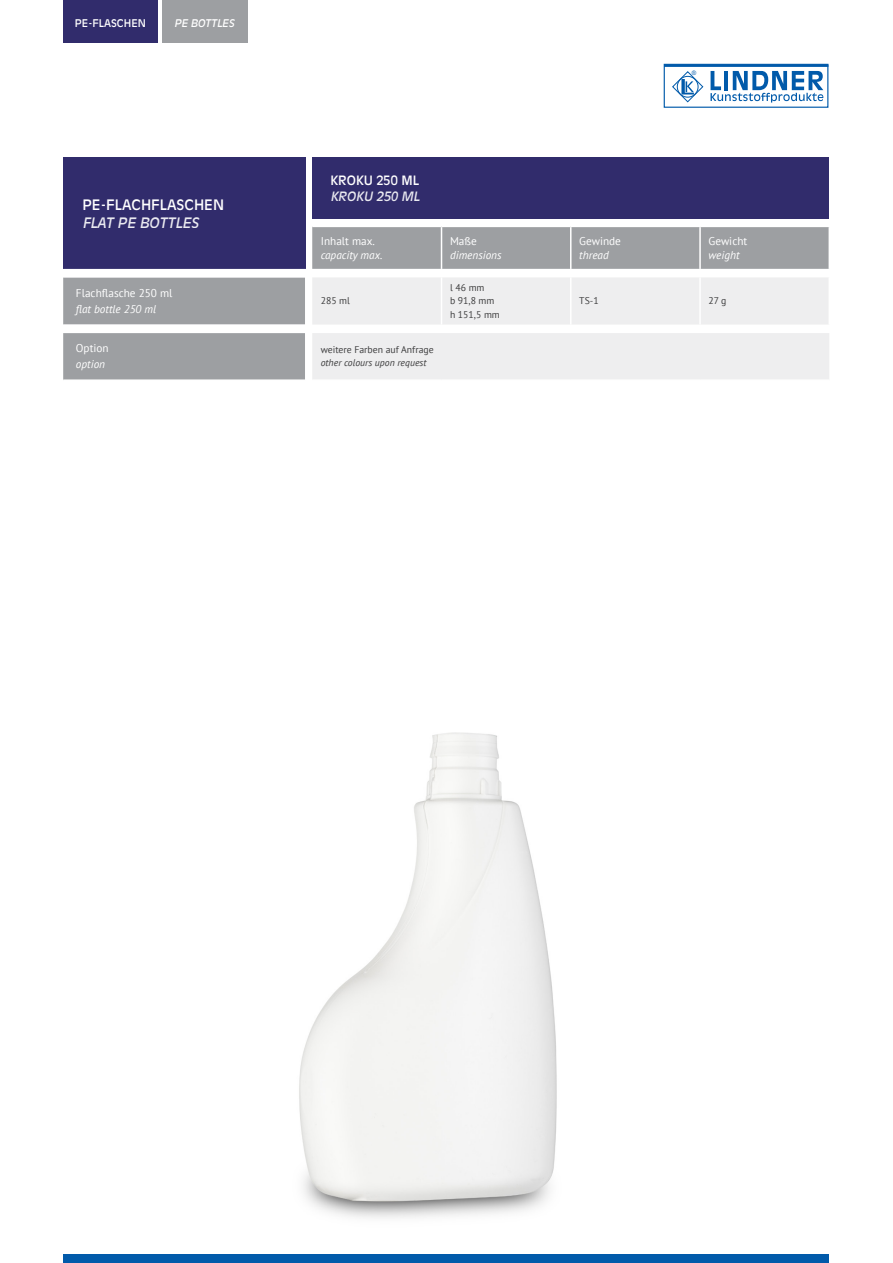
<style>
.page{position:relative;width:893px;height:1263px;background:#fff}
.page>*{position:absolute;margin:0;border:0;box-sizing:border-box;transform-origin:0 0}
.t1{font:14.25px "Antique Olive CE";color:#fff}
.t2{font:italic 14.25px "Antique Olive CE";color:#fff}
.t3{font:12.75px "Antique Olive CE";color:#fff}
.t4{font:italic 12.75px "Antique Olive CE";color:#fff}
.t5{font:italic 11.25px "PT Sans";color:#fff}
.t6{font:11.25px "PT Sans";color:#fff}
.t7{font:10.5px "Antique Olive CE";color:#fff}
.t8{font:italic 10.5px "Antique Olive CE";color:#fff}
.t9{font:9.75px/13.5px "PT Sans";color:#3e3e3f}
.t10{font:italic 9.75px "PT Sans";color:#3e3e3f}
.t11{font:6px "Arial";color:#015aaa}
</style>
<div class="page">
<div style="left:63px;top:1254px;width:765px;height:9px;background:#015aaa"></div>
<div style="left:664px;top:64px;width:164px;height:44px;border:1px solid #015aaa"></div>
<hr style="left:664px;top:65px;width:164px;height:2px;background:#015aaa">
<svg style="left:711px;top:71px;width:112px;height:32px"></svg>
<svg style="left:672px;top:71px;width:32px;height:32px"></svg>
<div style="left:677px;top:76px;width:22px;height:22px;border:1px solid #015aaa;border-radius:50%"></div>
<div style="left:162px;top:0;width:85px;height:43px;background:#9d9fa2"></div>
<div style="left:63px;top:0;width:95px;height:43px;background:#312c6c"></div>
<div style="left:312px;top:157px;width:516px;height:62px;background:#312c6c"></div>
<div style="left:63px;top:157px;width:242px;height:112px;background:#312c6c"></div>
<img style="left:299px;top:732px;width:258px;height:486px">
<svg style="left:63px;top:226px;width:766px;height:43px;fill:#9d9fa2"></svg>
<svg style="left:63px;top:277px;width:242px;height:102px;background:#a6a8aa"></svg>
<svg style="left:312px;top:278px;width:517px;height:101px;background:#efeff0"></svg>
<hr style="left:441px;top:227px;width:1px;height:42px;background:#fff">
<hr style="left:570px;top:227px;width:1px;height:42px;background:#fff">
<hr style="left:699px;top:227px;width:2px;height:42px;background:#fff">
<hr style="left:441px;top:277px;width:1px;height:48px;background:#fff">
<hr style="left:570px;top:277px;width:1px;height:48px;background:#fff">
<hr style="left:699px;top:277px;width:2px;height:48px;background:#fff">
<hr style="left:312px;top:226px;width:129px;height:1px;background:#fff">
<hr style="left:441px;top:226px;width:130px;height:1px;background:#fff">
<hr style="left:571px;top:226px;width:129px;height:1px;background:#fff">
<hr style="left:700px;top:226px;width:130px;height:1px;background:#fff">
<p class="t7" style="left:75px;top:17px;width:73px">PE-FLASCHEN</p>
<p class="t8" style="left:174px;top:17px;width:62px">PE BOTTLES</p>
<p class="t1" style="left:82px;top:197px;width:143px">PE-FLACHFLASCHEN</p>
<p class="t2" style="left:82px;top:214px;width:118px">FLAT PE BOTTLES</p>
<p class="t6" style="left:76px;top:286px;width:98px">Flachflasche 250 ml</p>
<p class="t5" style="left:76px;top:302px;width:82px">flat bottle 250 ml</p>
<p class="t6" style="left:76px;top:341px;width:34px">Option</p>
<p class="t5" style="left:76px;top:357px;width:31px">option</p>
<p class="t3" style="left:331px;top:172px;width:90px">KROKU 250 ML</p>
<p class="t4" style="left:331px;top:189px;width:91px">KROKU 250 ML</p>
<p class="t6" style="left:321px;top:234px;width:56px">Inhalt max.</p>
<p class="t5" style="left:321px;top:248px;width:63px">capacity max.</p>
<p class="t9" style="left:321px;top:294px;width:31px">285 ml</p>
<p class="t9" style="left:321px;top:342px;width:114px">weitere Farben auf Anfrage</p>
<p class="t10" style="left:321px;top:357px;width:107px">other colours upon request</p>
<p class="t6" style="left:450px;top:234px;width:28px">Maße</p>
<p class="t5" style="left:450px;top:248px;width:53px">dimensions</p>
<p class="t9" style="left:450px;top:280px;width:46px">l 46 mm<br>b 91,8 mm</p>
<p class="t9" style="left:450px;top:307px;width:51px">h 151,5 mm</p>
<p class="t6" style="left:579px;top:234px;width:43px">Gewinde</p>
<p class="t5" style="left:579px;top:248px;width:31px">thread</p>
<p class="t11" style="left:692px;top:69px;width:6px">®</p>
<p class="t6" style="left:709px;top:234px;width:40px">Gewicht</p>
<p class="t5" style="left:709px;top:248px;width:32px">weight</p>
<p class="t9" style="left:579px;top:294px;width:21px">TS-1</p>
<p class="t9" style="left:709px;top:294px;width:19px">27 g</p>
</div>
